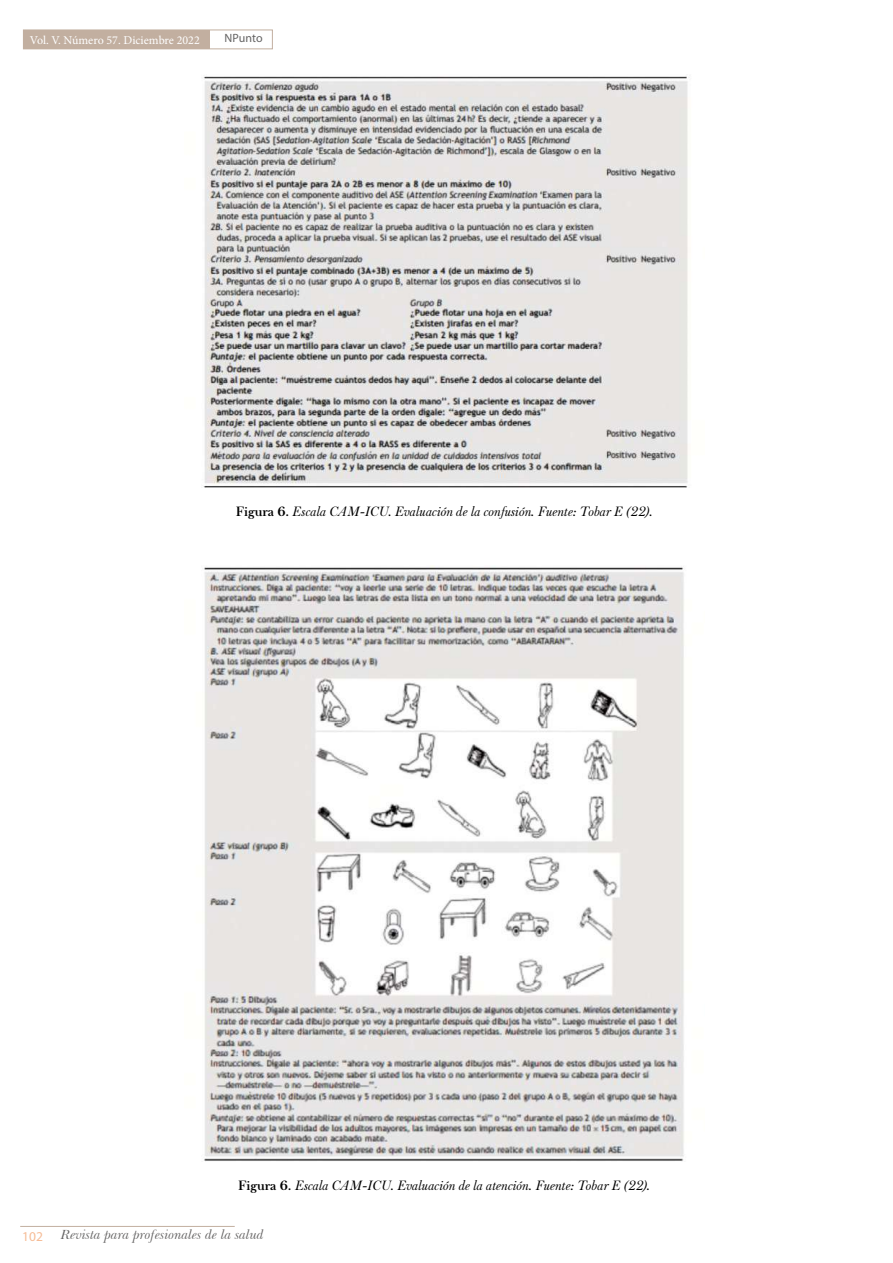
<style>
.page{position:relative;width:893px;height:1263px;background:#fff}
.page>*{position:absolute;margin:0;border:0;box-sizing:border-box;transform-origin:0 0}
.t1{font:italic 13.5px "Baskerville F";color:#000}
.t2{font:italic 13.5px "Baskerville BT";color:#646363}
.t3{font:13.5px "Myriad Pro";color:#f6bc96}
.t4{font:12px "Minion Pro";color:#fff}
.t5{font:12px "Myriad Pro";letter-spacing:-.005em;color:#646363}
.s1{font-weight:700;font-style:normal}
</style>
<div class="page">
<div style="left:23px;top:30px;width:250px;height:19px;border:1px solid #c2afa0"></div>
<div style="left:23px;top:30px;width:187px;height:19px;background:#c2afa0"></div>
<hr style="left:20px;top:1226px;width:215px;height:1px;background:#c2afa0">
<img style="left:203px;top:76px;width:485px;height:412px">
<img style="left:204px;top:566px;width:480px;height:595px">
<p class="t4" style="left:30px;top:32px;width:172px">Vol. V. Número 57. Diciembre 2022</p>
<p class="t5" style="left:224px;top:30px;width:40px">NPunto</p>
<p class="t1" style="left:236px;top:504px;width:418px"><span class="s1">Figura 6.</span> Escala CAM-ICU. Evaluación de la confusión. Fuente: Tobar E (22).</p>
<p class="t1" style="left:238px;top:1177px;width:414px"><span class="s1">Figura 6.</span> Escala CAM-ICU. Evaluación de la atención. Fuente: Tobar E (22).</p>
<p class="t3" style="left:22px;top:1228px;width:22px">102</p>
<p class="t2" style="left:61px;top:1227px;width:205px">Revista para profesionales de la salud</p>
</div>
